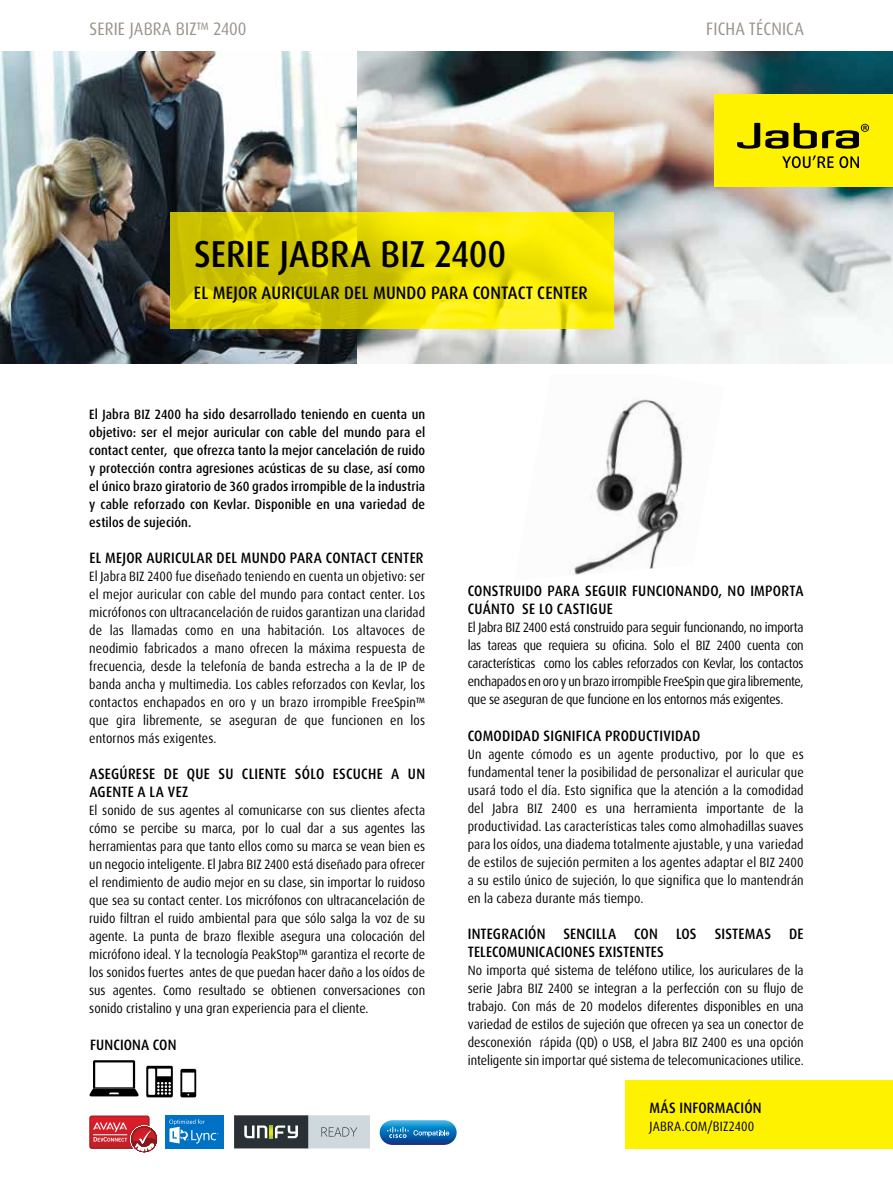
<style>
.page{position:relative;width:893px;height:1187px;background:#fff}
.page>*{position:absolute;margin:0;border:0;box-sizing:border-box;transform-origin:0 0}
.t1{font:500 37.5px "Dax Pro";letter-spacing:.005em;color:#000;scale:.9 1}
.t2{font:500 18px "Dax Pro";letter-spacing:.01em;color:#000;scale:.9 1}
.t3{font:18px "Dax Pro";letter-spacing:.01em;color:#99928a;scale:.9 1}
.t4{font:500 15px/18px "Dax Pro";letter-spacing:.02em;color:#000;scale:.9 1}
.t5{font:13.5px/18px "Dax Pro";letter-spacing:.005em;color:#000;text-align:justify;scale:.9 1}
.t6{font:500 13.5px/18px "Dax Pro";letter-spacing:.01em;color:#000;text-align:justify;scale:.9 1}
</style>
<div class="page">
<img style="left:0;top:51px;width:893px;height:313px">
<img style="left:570px;top:398px;width:115px;height:177px">
<svg style="left:89px;top:1060px;width:50px;height:36px"></svg>
<svg style="left:146px;top:1065px;width:27px;height:32px"></svg>
<svg style="left:180px;top:1068px;width:16px;height:29px"></svg>
<svg style="left:170px;top:212px;width:444px;height:116px;background:#e3d803"></svg>
<div style="left:714px;top:94px;width:179px;height:93px;background:#fff200"></div>
<svg style="left:737px;top:123px;width:51px;height:26px"></svg>
<svg style="left:794px;top:123px;width:75px;height:26px"></svg>
<svg style="left:782px;top:155px;width:51px;height:13px"></svg>
<svg style="left:839px;top:156px;width:20px;height:12px"></svg>
<div style="left:626px;top:1080px;width:267px;height:68px;background:#fff200"></div>
<div style="left:165px;top:1115px;width:58px;height:33px;background:#0072c6"></div>
<svg style="left:169px;top:1119px;width:49px;height:24px"></svg>
<svg style="left:234px;top:1115px;width:136px;height:33px;background:#838a8d"></svg>
<svg style="left:380px;top:1120px;width:77px;height:24px;background:#3387c3"></svg>
<svg style="left:89px;top:1115px;width:68px;height:38px"></svg>
<h2 class="t3" style="left:89px;top:18px;width:176px">Serie Jabra BIZ™ 2400</h2>
<h2 class="t3" style="left:706px;top:18px;width:110px">Ficha técnica</h2>
<h1 class="t1" style="left:194px;top:230px;width:348px">Serie Jabra BIZ 2400</h1>
<h2 class="t2" style="left:194px;top:281px;width:439px">El mejor auricular del mundo para contact center</h2>
<p class="t6" style="left:89px;top:405px;width:375px">El Jabra BIZ 2400 ha sido desarrollado teniendo en cuenta un objetivo: ser el mejor auricular con cable del mundo para el contact center, que ofrezca tanto la mejor cancelación de ruido y protección contra agresiones acústicas de su clase, así como el único brazo giratorio de 360 grados irrompible de la industria y cable reforzado con Kevlar. Disponible en una variedad de estilos de sujeción.</p>
<p class="t4" style="left:89px;top:549px;width:373px">El mejor auricular del mundo para contact center</p>
<p class="t5" style="left:89px;top:567px;width:375px">El Jabra BIZ 2400 fue diseñado teniendo en cuenta un objetivo: ser el mejor auricular con cable del mundo para contact center. Los micrófonos con ultracancelación de ruidos garantizan una claridad de las llamadas como en una habitación. Los altavoces de neodimio fabricados a mano ofrecen la máxima respuesta de frecuencia, desde la telefonía de banda estrecha a la de I P de banda ancha y multimedia. Los cables reforzados con Kevlar, los contactos enchapados en oro y un brazo irrompible FreeSpin™ que gira libremente, se aseguran de que funcionen en los entornos más exigentes.</p>
<p class="t4" style="left:89px;top:765px;width:375px">Asegúrese de que su cliente sólo escuche a un agente a la vez</p>
<p class="t5" style="left:89px;top:801px;width:375px">El sonido de sus agentes al comunicarse con sus clientes afecta cómo se percibe su marca, por lo cual dar a sus agentes las herramientas para que tanto ellos como su marca se vean bien es un negocio inteligente. El Jabra BIZ 2400 está diseñado para ofrecer el rendimiento de audio mejor en su clase, sin importar lo ruidoso que sea su contact center. Los micrófonos con ultracancelación de ruido filtran el ruido ambiental para que sólo salga la voz de su agente. La punta de brazo flexible asegura una colocación del micrófono ideal. Y la tecnología PeakStop™ garantiza el recorte de los sonidos fuertes antes de que puedan hacer daño a los oídos de sus agentes. Como resultado se obtienen conversaciones con sonido cristalino y una gran experiencia para el cliente.</p>
<p class="t4" style="left:90px;top:1035px;width:17px">FUNCIONA</p>
<p class="t4" style="left:153px;top:1035px;width:10px">CON</p>
<p class="t4" style="left:468px;top:582px;width:375px">Construido para seguir funcionando, no importa cuánto se lo castigue</p>
<p class="t5" style="left:468px;top:618px;width:375px">El Jabra BIZ 2400 está construido para seguir funcionando, no importa las tareas que requiera su oficina. Solo el BIZ 2400 cuenta con características como los cables reforzados con Kevlar, los contactos enchapados en oro y un brazo irrompible FreeSpin que gira libremente, que se aseguran de que funcione en los entornos más exigentes.</p>
<p class="t4" style="left:468px;top:726px;width:260px">Comodidad significa productividad</p>
<p class="t5" style="left:468px;top:744px;width:375px">Un agente cómodo es un agente productivo, por lo que es fundamental tener la posibilidad de personalizar el auricular que usará todo el día. Esto significa que la atención a la comodidad del Jabra BIZ 2400 es una herramienta importante de la productividad. Las características tales como almohadillas suaves para los oídos, una diadema totalmente ajustable, y una variedad de estilos de sujeción permiten a los agentes adaptar el BIZ 2400 a su estilo único de sujeción, lo que significa que lo mantendrán en la cabeza durante más tiempo.</p>
<p class="t4" style="left:468px;top:924px;width:254px">Integración sencilla con los</p>
<p class="t4" style="left:715px;top:924px;width:63px">sistemas</p>
<p class="t4" style="left:789px;top:924px;width:18px">de</p>
<p class="t4" style="left:468px;top:942px;width:218px">telecomunicaciones existentes</p>
<p class="t5" style="left:468px;top:960px;width:375px">No importa qué sistema de teléfono utilice, los auriculares de la serie Jabra BIZ 2400 se integran a la perfección con su flujo de trabajo. Con más de 20 modelos diferentes disponibles en una variedad de estilos de sujeción que ofrecen ya sea un conector de desconexión rápida (QD) o USB, el Jabra BIZ 2400 es una opción inteligente sin importar qué sistema de telecomunicaciones utilice.</p>
<p class="t4" style="left:649px;top:1098px;width:64px">MÁS IN FORMACIÓN</p>
<p class="t5" style="left:649px;top:1116px;width:13px">JABRA</p>
<p class="t5" style="left:682px;top:1116px;width:82px">.COM/BIZ2400</p>
</div>
